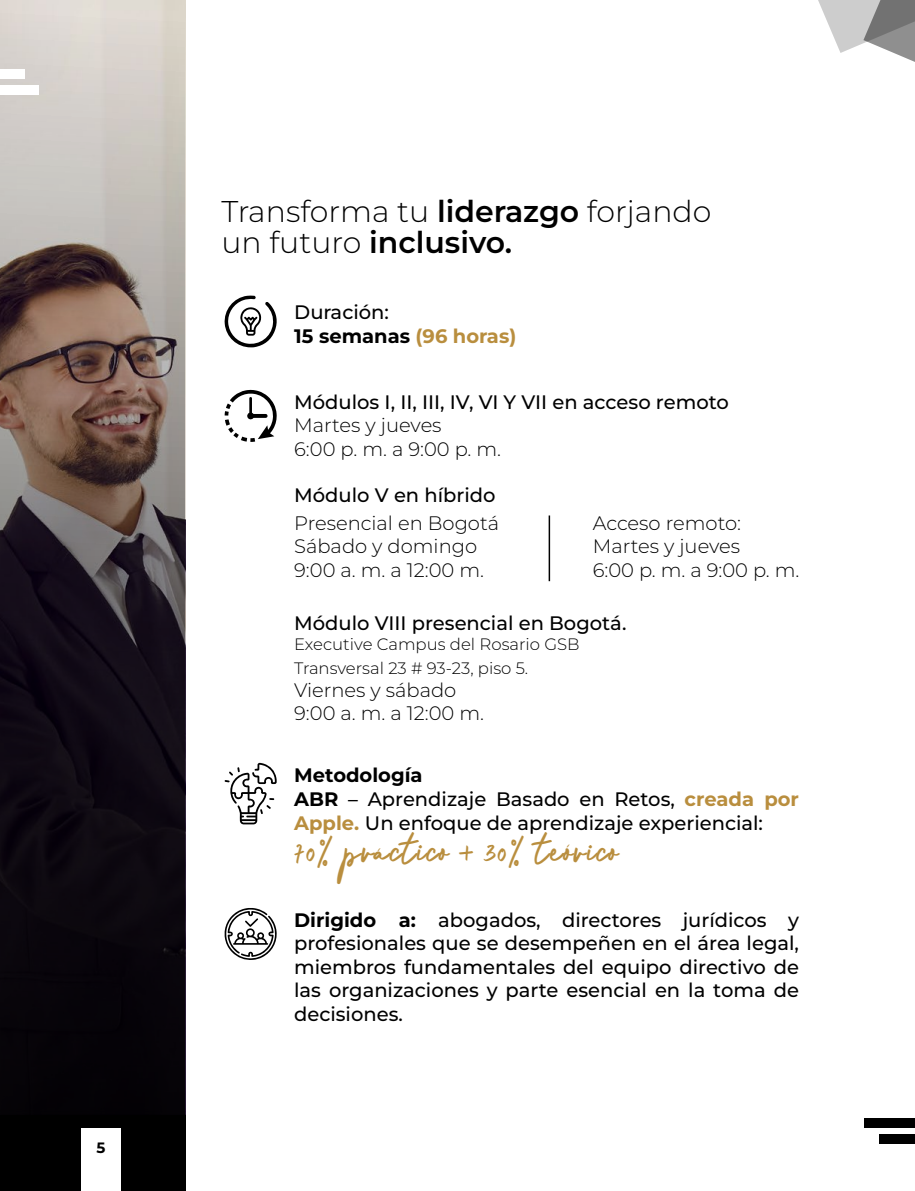
<style>
.page{position:relative;width:915px;height:1191px;background:#fff}
.page>*{position:absolute;margin:0;border:0;box-sizing:border-box;transform-origin:0 0}
.t1{font:36px "Shellia";letter-spacing:.04em;color:#b98e3e}
.t2{font:300 30px/31.5px "Montserrat";color:#000}
.t3{font:500 19.5px/23.4px "Montserrat";color:#000}
.t4{font:300 19.5px/23.4px "Montserrat";color:#000}
.t5{font:300 16.5px/23.4px "Montserrat";color:#000}
.t6{font:700 15px "Montserrat";color:#000}
.s1{font-weight:600}
.s2{font-weight:700}
.s3{font-weight:700;color:#b98e3e}
</style>
<div class="page">
<svg style="left:0;top:0;width:185px;height:1191px;background:#504849"></svg>
<svg style="left:818px;top:0;width:96px;height:62px"></svg>
<div style="left:0;top:85px;width:38px;height:9px;background:#fff"></div>
<div style="left:0;top:69px;width:25px;height:9px;background:#fff"></div>
<div style="left:864px;top:1118px;width:50px;height:9px;background:#000"></div>
<div style="left:879px;top:1134px;width:35px;height:9px;background:#000"></div>
<svg style="left:224px;top:295px;width:53px;height:52px"></svg>
<svg style="left:224px;top:763px;width:52px;height:61px"></svg>
<svg style="left:224px;top:908px;width:53px;height:52px"></svg>
<svg style="left:224px;top:389px;width:53px;height:53px"></svg>
<hr style="left:548px;top:515px;width:2px;height:66px;background:#000">
<div style="left:81px;top:1128px;width:40px;height:63px;background:#fff"></div>
<p class="t6" style="left:97px;top:1137px;width:10px">5</p>
<h2 class="t2" style="left:221px;top:194px;width:491px">Transforma tu <span class="s1">liderazgo</span> forjando un futuro <span class="s1">inclusivo.</span></h2>
<p class="t3" style="left:294px;top:300px;width:223px">Duración:<br><span class="s2">15 semanas</span> <span class="s3">(96 horas)</span></p>
<p class="t3" style="left:294px;top:389px;width:436px">Módulos I, II, III, IV, VI Y VII en acceso remoto</p>
<p class="t4" style="left:294px;top:413px;width:208px">Martes y jueves<br>6:00 p. m. a 9:00 p. m.</p>
<p class="t3" style="left:294px;top:483px;width:203px">Módulo V en híbrido</p>
<p class="t4" style="left:592px;top:510px;width:208px">Acceso remoto:<br>Martes y jueves<br>6:00 p. m. a 9:00 p. m.</p>
<p class="t4" style="left:294px;top:510px;width:206px">Presencial en Bogotá<br>Sábado y domingo<br>9:00 a. m. a 12:00 m.</p>
<p class="t3" style="left:294px;top:611px;width:333px">Módulo VIII presencial en Bogotá.</p>
<p class="t5" style="left:294px;top:632px;width:287px">Executive Campus del Rosario GSB<br>Transversal 23 # 93-23, piso 5.</p>
<p class="t4" style="left:294px;top:677px;width:191px">Viernes y sábado<br>9:00 a. m. a 12:00 m.</p>
<p class="t3" style="left:294px;top:762px;width:506px;line-height:24px"><span class="s2">Metodología<br>ABR</span> – Aprendizaje Basado en Retos, <span class="s3">creada por<br>Apple.</span> Un enfoque de aprendizaje experiencial:</p>
<h1 class="t1" style="left:294px;top:831px;width:325px">70% práctico + 30% teórico</h1>
<p class="t3" style="left:294px;top:907px;width:506px;text-align:justify"><span class="s2">Dirigido a:</span> abogados, directores jurídicos y profesionales que se desempeñen en el área legal, miembros fundamentales del equipo directivo de las organizaciones y parte esencial en la toma de decisiones.</p>
</div>
